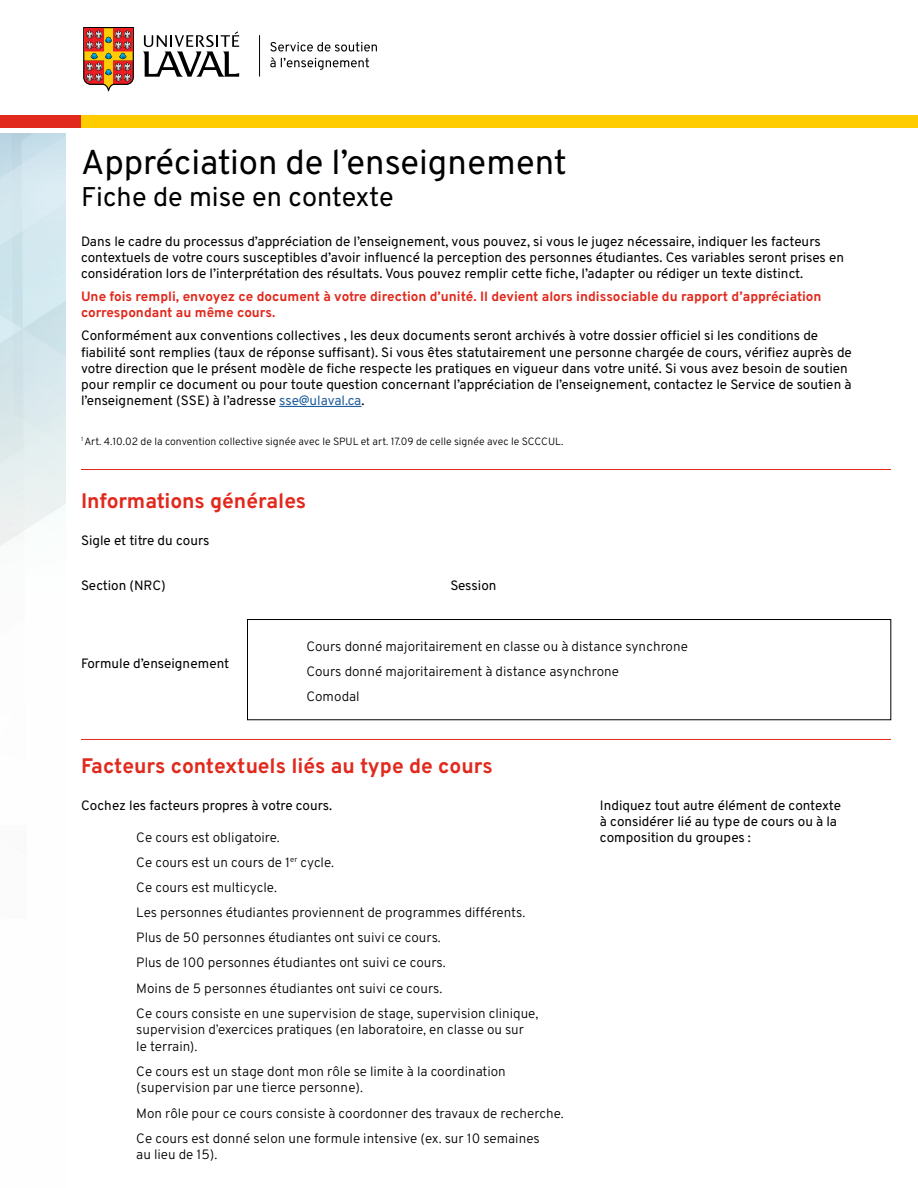
<style>
.page{position:relative;width:918px;height:1188px;background:#fff}
.page>*{position:absolute;margin:0;border:0;box-sizing:border-box;transform-origin:0 0}
.t1{font:34.5px "Overpass";color:#000}
.t2{font:27px "Overpass";color:#000}
.t3{font:700 21px "Overpass";color:#e1291d}
.t4{font:13.5px/25.2px "Overpass";color:#000}
.t5{font:700 13.5px/16.2px "Overpass";color:#e1291d}
.t6{font:10.5px "Overpass";color:#000}
.s1{color:#215e9e}
</style>
<div class="page">
<hr style="left:279px;top:406px;width:83px;height:1px;background:#215e9e">
<hr style="left:259px;top:35px;width:1px;height:42px;background:#000">
<svg style="left:270px;top:42px;width:107px;height:10px"></svg>
<svg style="left:270px;top:58px;width:99px;height:12px"></svg>
<svg style="left:143px;top:31px;width:96px;height:46px"></svg>
<svg style="left:83px;top:27px;width:51px;height:64px;background:#bf6d47"></svg>
<div style="left:81px;top:115px;width:837px;height:13px;background:#fecc00"></div>
<div style="left:0;top:115px;width:81px;height:13px;background:#e1291d"></div>
<div style="left:247px;top:619px;width:644px;height:101px;border:1px solid #000"></div>
<hr style="left:81px;top:469px;width:810px;height:1px;background:#e1291d">
<hr style="left:81px;top:739px;width:810px;height:1px;background:#e1291d">
<h1 class="t1" style="left:81px;top:134px;width:487px">Appréciation de l’enseignement</h1>
<h2 class="t2" style="left:81px;top:175px;width:314px">Fiche de mise en contexte</h2>
<p class="t4" style="left:81px;top:233px;width:765px;line-height:16.2px">Dans le cadre du processus d’appréciation de l’enseignement, vous pouvez, si vous le jugez nécessaire, indiquer les facteurs contextuels de votre cours susceptibles d’avoir influencé la perception des personnes étudiantes. Ces variables seront prises en considération lors de l’interprétation des résultats. Vous pouvez remplir cette fiche, l’adapter ou rédiger un texte distinct.</p>
<p class="t5" style="left:81px;top:288px;width:742px">Une fois rempli, envoyez ce document à votre direction d’unité. Il devient alors indissociable du rapport d’appréciation correspondant au même cours.</p>
<p class="t4" style="left:81px;top:327px;width:772px;line-height:16.2px">Conformément aux conventions collectives , les deux documents seront archivés à votre dossier officiel si les conditions de fiabilité sont remplies (taux de réponse suffisant). Si vous êtes statutairement une personne chargée de cours, vérifiez auprès de votre direction que le présent modèle de fiche respecte les pratiques en vigueur dans votre unité. Si vous avez besoin de soutien pour remplir ce document ou pour toute question concernant l’appréciation de l’enseignement, contactez le Service de soutien à l’enseignement (SSE) à l’adresse <span class="s1">sse@ulaval.ca</span>.</p>
<p class="t6" style="left:81px;top:433px;width:484px"><sup>1</sup> Art. 4.10.02 de la convention collective signée avec le SPUL et art. 17.09 de celle signée avec le SCCCUL.</p>
<h3 class="t3" style="left:81px;top:484px;width:227px">Informations générales</h3>
<p class="t4" style="left:81px;top:527px;width:130px">Sigle et titre du cours</p>
<p class="t4" style="left:81px;top:572px;width:86px">Section (NRC)</p>
<p class="t4" style="left:450px;top:572px;width:48px">Session</p>
<p class="t4" style="left:81px;top:650px;width:150px">Formule d’enseignement</p>
<p class="t4" style="left:306px;top:633px;width:383px">Cours donné majoritairement en classe ou à distance synchrone<br>Cours donné majoritairement à distance asynchrone<br>Comodal</p>
<h3 class="t3" style="left:81px;top:749px;width:413px">Facteurs contextuels liés au type de cours</h3>
<p class="t4" style="left:81px;top:792px;width:253px">Cochez les facteurs propres à votre cours.</p>
<p class="t4" style="left:136px;top:824px;width:404px">Ce cours est obligatoire.<br>Ce cours est un cours de 1<sup>er</sup> cycle.<br>Ce cours est multicycle.<br>Les personnes étudiantes proviennent de programmes différents.<br>Plus de 50 personnes étudiantes ont suivi ce cours.<br>Plus de 100 personnes étudiantes ont suivi ce cours.<br>Moins de 5 personnes étudiantes ont suivi ce cours.<br>Ce cours consiste en une supervision de stage, supervision clinique,</p>
<p class="t4" style="left:136px;top:1021px;width:389px;line-height:16.5px">supervision d’exercices pratiques (en laboratoire, en classe ou sur le terrain).</p>
<p class="t4" style="left:136px;top:1062px;width:371px;line-height:16.5px">Ce cours est un stage dont mon rôle se limite à la coordination (supervision par une tierce personne).</p>
<p class="t4" style="left:136px;top:1100px;width:429px">Mon rôle pour ce cours consiste à coordonner des travaux de recherche.<br>Ce cours est donné selon une formule intensive (ex. sur 10 semaines</p>
<p class="t4" style="left:136px;top:1141px;width:82px">au lieu de 15).</p>
<p class="t4" style="left:600px;top:797px;width:243px;line-height:16.2px">Indiquez tout autre élément de contexte à considérer lié au type de cours ou à la composition du groupes :</p>
</div>
